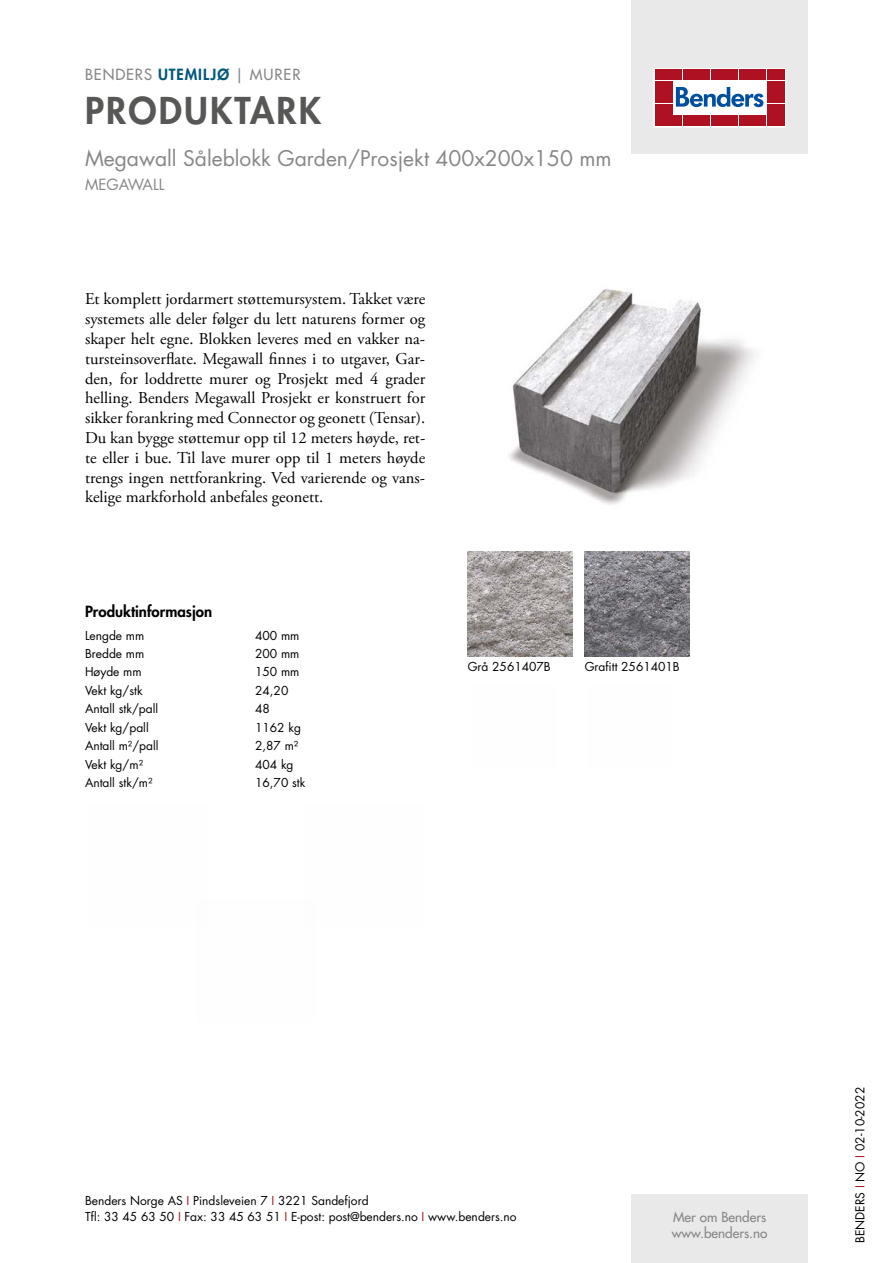
<style>
.page{position:relative;width:893px;height:1263px;background:#fff}
.page>*{position:absolute;margin:0;border:0;box-sizing:border-box;transform-origin:0 0}
.t1{font:800 36px "Futura Std";letter-spacing:.06em;color:#575756}
.t2{font:21px "Futura Std";color:#878787}
.t3{font:16.5px/19.8px "Adobe Garamond Pro";color:#000;text-align:justify}
.t4{font:500 15px "Futura Std";letter-spacing:.06em;color:#878787}
.t5{font:800 15px "Futura Std";color:#000}
.t6{font:15px "Futura Std";color:#878787}
.t7{font:500 13.5px/16.2px "Futura Std";color:#878787}
.t8{font:12px/16.5px "Futura Std";color:#000}
.s1{font-weight:800;color:#00577c}
.s2{color:#ae1122}
</style>
<div class="page">
<div style="left:631px;top:0;width:177px;height:153px;background:#e9e9e9"></div>
<div style="left:631px;top:1195px;width:177px;height:68px;background:#e9e9e9"></div>
<svg style="left:656px;top:70px;width:128px;height:55px;background:#ebc5ca"></svg>
<div style="left:654px;top:68px;width:132px;height:59px;border:1px solid #fff"></div>
<div style="left:655px;top:70px;width:8px;height:10px;background:#ae1122"></div>
<div style="left:664px;top:70px;width:8px;height:10px;background:#ae1122"></div>
<div style="left:655px;top:81px;width:8px;height:10px;background:#ae1122"></div>
<div style="left:664px;top:81px;width:8px;height:10px;background:#ae1122"></div>
<div style="left:655px;top:93px;width:8px;height:10px;background:#ae1122"></div>
<div style="left:664px;top:93px;width:8px;height:10px;background:#ae1122"></div>
<div style="left:655px;top:104px;width:8px;height:11px;background:#ae1122"></div>
<div style="left:664px;top:104px;width:8px;height:11px;background:#ae1122"></div>
<div style="left:655px;top:116px;width:8px;height:10px;background:#ae1122"></div>
<div style="left:664px;top:116px;width:8px;height:10px;background:#ae1122"></div>
<div style="left:674px;top:70px;width:8px;height:10px;background:#ae1122"></div>
<div style="left:683px;top:70px;width:8px;height:10px;background:#ae1122"></div>
<div style="left:692px;top:70px;width:8px;height:10px;background:#ae1122"></div>
<div style="left:702px;top:70px;width:8px;height:10px;background:#ae1122"></div>
<div style="left:711px;top:70px;width:8px;height:10px;background:#ae1122"></div>
<div style="left:720px;top:70px;width:8px;height:10px;background:#ae1122"></div>
<div style="left:730px;top:70px;width:8px;height:10px;background:#ae1122"></div>
<div style="left:739px;top:70px;width:8px;height:10px;background:#ae1122"></div>
<div style="left:748px;top:70px;width:8px;height:10px;background:#ae1122"></div>
<div style="left:758px;top:70px;width:8px;height:10px;background:#ae1122"></div>
<div style="left:674px;top:116px;width:8px;height:10px;background:#ae1122"></div>
<div style="left:683px;top:116px;width:8px;height:10px;background:#ae1122"></div>
<div style="left:692px;top:116px;width:8px;height:10px;background:#ae1122"></div>
<div style="left:702px;top:116px;width:8px;height:10px;background:#ae1122"></div>
<div style="left:711px;top:116px;width:8px;height:10px;background:#ae1122"></div>
<div style="left:720px;top:116px;width:8px;height:10px;background:#ae1122"></div>
<div style="left:730px;top:116px;width:8px;height:10px;background:#ae1122"></div>
<div style="left:739px;top:116px;width:8px;height:10px;background:#ae1122"></div>
<div style="left:748px;top:116px;width:8px;height:10px;background:#ae1122"></div>
<div style="left:758px;top:116px;width:8px;height:10px;background:#ae1122"></div>
<div style="left:767px;top:70px;width:8px;height:10px;background:#ae1122"></div>
<div style="left:776px;top:70px;width:8px;height:10px;background:#ae1122"></div>
<div style="left:767px;top:81px;width:8px;height:10px;background:#ae1122"></div>
<div style="left:776px;top:81px;width:8px;height:10px;background:#ae1122"></div>
<div style="left:767px;top:93px;width:8px;height:10px;background:#ae1122"></div>
<div style="left:776px;top:93px;width:8px;height:10px;background:#ae1122"></div>
<div style="left:767px;top:104px;width:8px;height:11px;background:#ae1122"></div>
<div style="left:776px;top:104px;width:8px;height:11px;background:#ae1122"></div>
<div style="left:767px;top:116px;width:8px;height:10px;background:#ae1122"></div>
<div style="left:776px;top:116px;width:8px;height:10px;background:#ae1122"></div>
<svg style="left:676px;top:87px;width:87px;height:20px;background:#89add2"></svg>
<img style="left:508px;top:289px;width:247px;height:216px">
<img style="left:468px;top:552px;width:105px;height:105px">
<img style="left:585px;top:552px;width:105px;height:105px">
<p class="t4" style="left:85px;top:65px;width:217px">BENDERS <span class="s1">UTEMILJØ</span> | MURER</p>
<h1 class="t1" style="left:85px;top:87px;width:238px">PRODUKTARK</h1>
<p class="t2" style="left:85px;top:144px;width:528px">Megawall Såleblokk Garden/Prosjekt 400x200x150 mm</p>
<p class="t6" style="left:85px;top:175px;width:81px">MEGAWALL</p>
<p class="t3" style="left:85px;top:290px;width:342px">Et komplett jordarmert støttemursystem. Takket være systemets alle deler følger du lett naturens former og skaper helt egne. Blokken leveres med en vakker na&shy;tursteinsoverflate. Megawall finnes i to utgaver, Gar&shy;den, for loddrette murer og Prosjekt med 4 grader helling. Benders Megawall Prosjekt er konstruert for sikker forankring med Connector og geonett (Tensar).<br>Du kan bygge støttemur opp til 12 meters høyde, ret&shy;te eller i bue. Til lave murer opp til 1 meters høyde trengs ingen nettforankring. Ved varierende og vans&shy;kelige markforhold anbefales geonett.</p>
<p class="t5" style="left:85px;top:602px;width:129px">Produktinformasjon</p>
<p class="t8" style="left:85px;top:627px;width:61px">Lengde mm</p>
<p class="t8" style="left:255px;top:627px;width:46px">400 mm</p>
<p class="t8" style="left:85px;top:645px;width:61px">Bredde mm</p>
<p class="t8" style="left:255px;top:645px;width:46px">200 mm</p>
<p class="t8" style="left:85px;top:664px;width:58px">Høyde mm</p>
<p class="t8" style="left:255px;top:664px;width:46px">150 mm</p>
<p class="t8" style="left:85px;top:682px;width:59px">Vekt kg/stk</p>
<p class="t8" style="left:255px;top:682px;width:35px">24,20</p>
<p class="t8" style="left:85px;top:701px;width:75px">Antall stk/pall</p>
<p class="t8" style="left:255px;top:701px;width:16px">48</p>
<p class="t8" style="left:85px;top:719px;width:65px">Vekt kg/pall</p>
<p class="t8" style="left:255px;top:719px;width:47px">1162 kg</p>
<p class="t8" style="left:85px;top:738px;width:75px">Antall m²/pall</p>
<p class="t8" style="left:255px;top:738px;width:45px">2,87 m²</p>
<p class="t8" style="left:85px;top:756px;width:60px">Vekt kg/m²</p>
<p class="t8" style="left:255px;top:756px;width:40px">404 kg</p>
<p class="t8" style="left:85px;top:774px;width:69px">Antall stk/m²</p>
<p class="t8" style="left:255px;top:774px;width:52px">16,70 stk</p>
<p class="t8" style="left:468px;top:659px;width:85px">Grå 2561407B</p>
<p class="t8" style="left:585px;top:659px;width:97px">Grafitt 2561401B</p>
<p class="t8" style="left:85px;top:1192px;width:433px">Benders Norge AS <span class="s2">I</span> Pindsleveien 7 <span class="s2">I</span> 3221 Sandefjord<br>Tfl: 33 45 63 50 <span class="s2">I</span> Fax: 33 45 63 51 <span class="s2">I</span> E-post: post@benders.no <span class="s2">I</span> www.benders.no</p>
<p class="t7" style="left:672px;top:1209px;width:97px">Mer om Benders www.benders.no</p>
<p class="t8" style="left:852px;top:1243px;width:157px;rotate:-90deg">BENDERS <span class="s2">I</span> NO <span class="s2">I</span> 02-10-2022</p>
</div>
